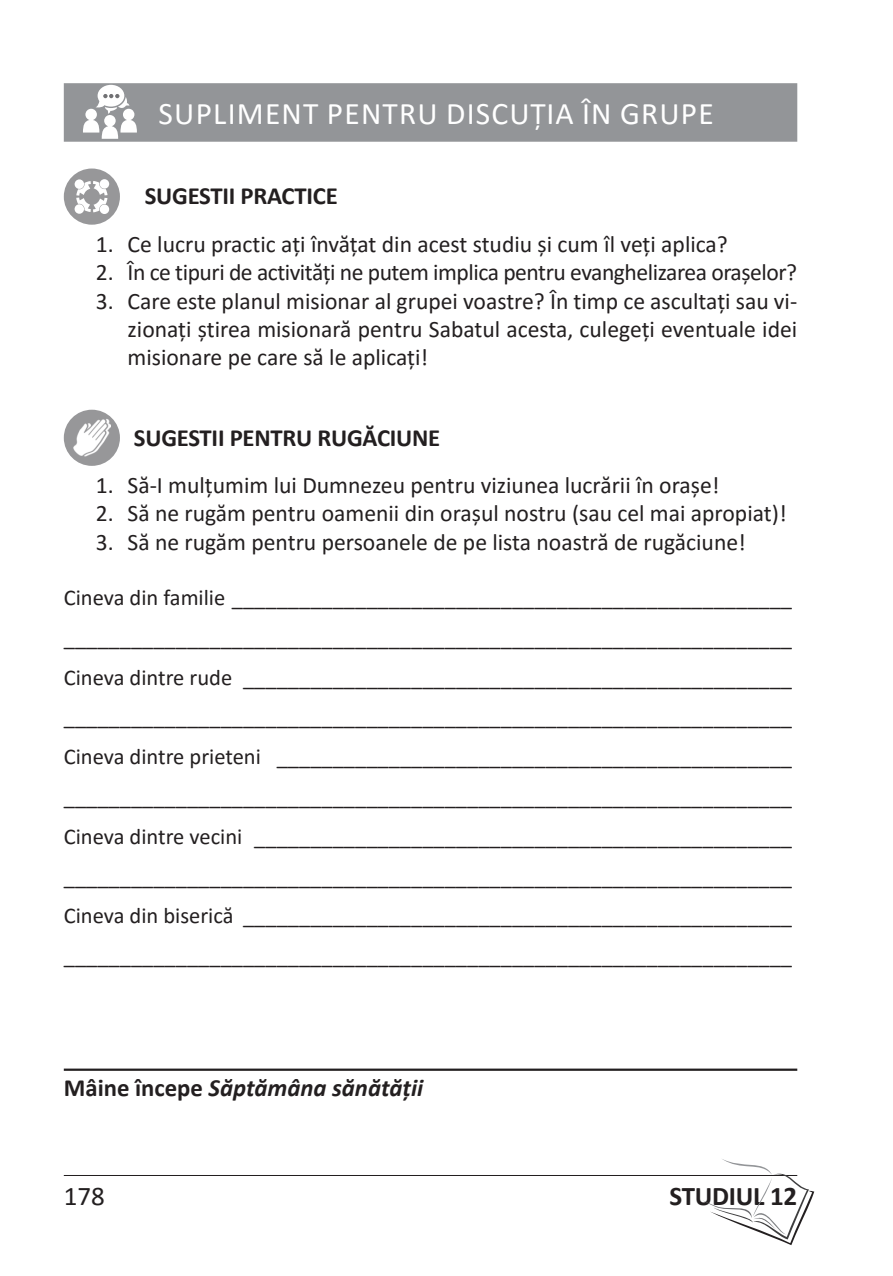
<style>
.page{position:relative;width:893px;height:1276px;background:#fff}
.page>*{position:absolute;margin:0;border:0;box-sizing:border-box;transform-origin:0 0}
.supliment{font:31.5px "Calibri";letter-spacing:.04em;color:#fff}
.t1{font:700 27px "Calibri";letter-spacing:-.01em;color:#231f20}
.t2{font:27px "Calibri";color:#231f20}
.Indent2{font:700 24.75px "Calibri";letter-spacing:-.01em;color:#231f20}
.un_proiect{font:italic 700 24.75px "Calibri";color:#231f20}
.Indent1{font:23.62px/28.3px "Calibri";color:#231f20;text-align:justify}
.Indent1-2{font:23.62px "Calibri";letter-spacing:-.02em;color:#231f20}
.Linie{font:22.5px "Calibri";color:#231f20}
.s1{font-style:normal}
</style>
<div class="page">
<hr style="left:64px;top:1175px;width:733px;height:1px;background:#231f20">
<svg style="left:703px;top:1159px;width:111px;height:86px"></svg>
<div style="left:64px;top:83px;width:733px;height:59px;background:#939598"></div>
<hr style="left:64px;top:1068px;width:733px;height:3px;background:#231f20">
<svg style="left:83px;top:85px;width:54px;height:54px"></svg>
<svg style="left:64px;top:168px;width:56px;height:57px"></svg>
<svg style="left:76px;top:181px;width:32px;height:31px"></svg>
<div style="left:100px;top:179px;width:9px;height:10px;background:#fff;border-radius:50%"></div>
<div style="left:75px;top:179px;width:9px;height:10px;background:#fff;border-radius:50%"></div>
<div style="left:75px;top:204px;width:9px;height:10px;background:#fff;border-radius:50%"></div>
<div style="left:100px;top:204px;width:9px;height:10px;background:#fff;border-radius:50%"></div>
<div style="left:64px;top:410px;width:56px;height:56px;background:#979799;border-radius:50%"></div>
<img style="left:73px;top:419px;width:38px;height:38px">
<p class="supliment" style="left:159px;top:92px;width:557px">SUPLIMENT PENTRU DISCUȚIA ÎN GRUPE</p>
<p class="Indent2" style="left:145px;top:179px;width:195px">SUGESTII PRACTICE</p>
<p class="Indent1" style="left:96px;top:229px;width:634px">1. Ce lucru practic aţi învăţat din acest studiu şi cum îl veţi aplica?</p>
<p class="Indent1-2" style="left:96px;top:256px;width:703px">2. În ce tipuri de activităţi ne putem implica pentru evanghelizarea oraşelor?</p>
<p class="Indent1" style="left:128px;top:286px;width:671px;text-indent:-32px">3. Care este planul misionar al grupei voastre? În timp ce ascultaţi sau vi&shy;zionaţi ştirea misionară pentru Sabatul acesta, culegeţi eventuale idei misionare pe care să le aplicaţi!</p>
<p class="Indent2" style="left:134px;top:420px;width:308px">SUGESTII PENTRU RUGĂCIUNE</p>
<p class="Indent1" style="left:96px;top:470px;width:625px">1. Să-I mulţumim lui Dumnezeu pentru viziunea lucrării în oraşe!</p>
<p class="Indent1" style="left:96px;top:499px;width:692px">2. Să ne rugăm pentru oamenii din oraşul nostru (sau cel mai apropiat)!</p>
<p class="Indent1" style="left:96px;top:527px;width:652px">3. Să ne rugăm pentru persoanele de pe lista noastră de rugăciune!</p>
<p class="Linie" style="left:64px;top:582px;width:730px">Cineva din familie __________________________________________________</p>
<p class="Linie" style="left:64px;top:622px;width:730px">_________________________________________________________________</p>
<p class="Linie" style="left:64px;top:661px;width:730px">Cineva dintre rude _________________________________________________</p>
<p class="Linie" style="left:64px;top:701px;width:730px">_________________________________________________________________</p>
<p class="Linie" style="left:64px;top:741px;width:730px">Cineva dintre prieteni ______________________________________________</p>
<p class="Linie" style="left:64px;top:781px;width:730px">_________________________________________________________________</p>
<p class="Linie" style="left:64px;top:820px;width:730px">Cineva dintre vecini ________________________________________________</p>
<p class="Linie" style="left:64px;top:860px;width:730px">_________________________________________________________________</p>
<p class="Linie" style="left:64px;top:900px;width:730px">Cineva din biserică _________________________________________________</p>
<p class="Linie" style="left:64px;top:940px;width:730px">_________________________________________________________________</p>
<p class="un_proiect" style="left:64px;top:1070px;width:361px"><span class="s1">Mâine începe</span> Săptămâna sănătății</p>
<p class="t2" style="left:64px;top:1177px;width:43px">178</p>
<p class="t1" style="left:669px;top:1177px;width:129px">STUDIUL 12</p>
</div>
